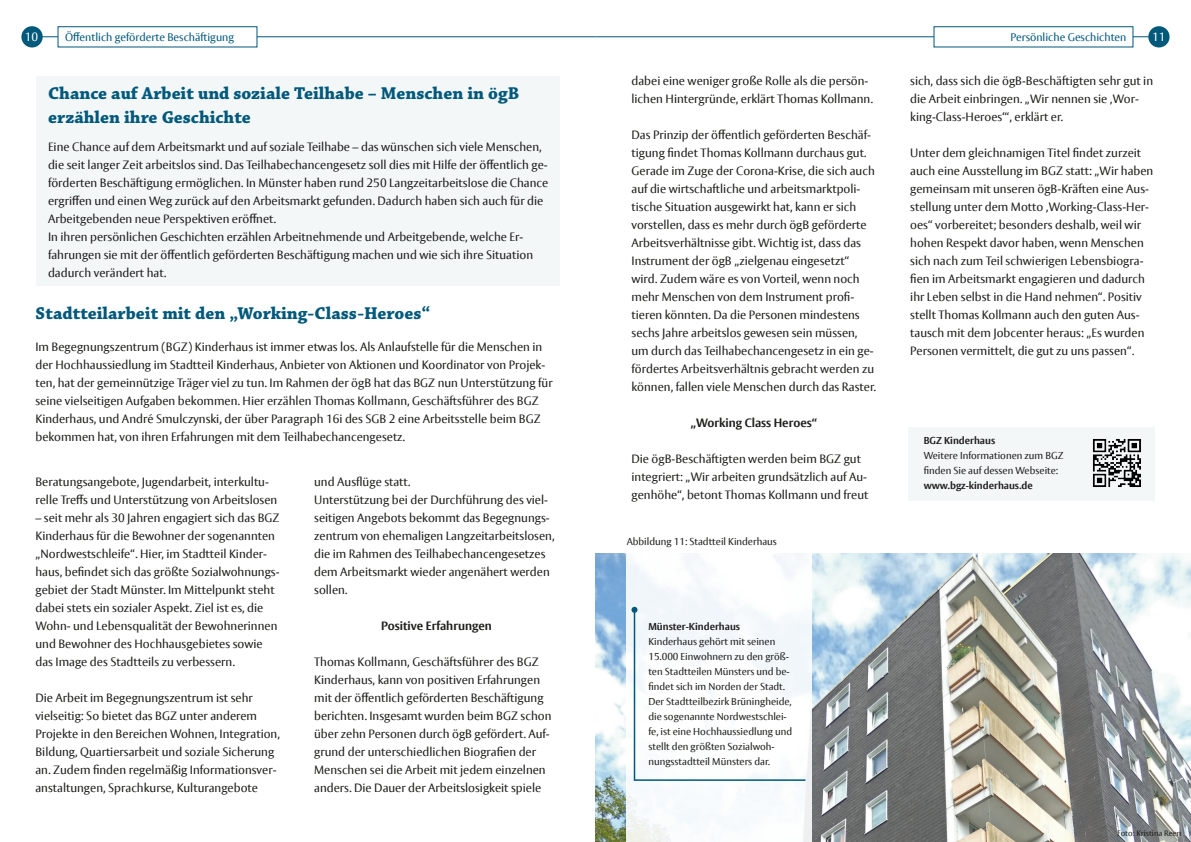
<style>
.page{position:relative;width:1191px;height:842px;background:#fff}
.page>*{position:absolute;margin:0;border:0;box-sizing:border-box;transform-origin:0 0}
.t1{font:700 18px/24px "Chaparral Pro";color:#00587b}
.t2{font:12px/18px "Vesta Pro";color:#1d1d1b}
.t3{font:700 12px "Vesta Pro";color:#1d1d1b}
.t4{font:12px "Vesta Pro";color:#fff}
.t5{font:11px "Vesta Pro";color:#00587b}
.t6{font:10px/15px "Vesta Pro";color:#1d1d1b}
.t7{font:8px "Vesta Pro";color:#1d1d1b}
.s1{font-weight:700}
</style>
<div class="page">
<hr style="left:37px;top:36px;width:558px;height:1px;background:#00587b">
<div style="left:21px;top:26px;width:22px;height:21px;background:#00587b;border-radius:50%"></div>
<div style="left:58px;top:26px;width:199px;height:21px;background:#fff;border:1px solid #00587b"></div>
<hr style="left:595px;top:36px;width:558px;height:1px;background:#00587b">
<div style="left:1148px;top:26px;width:21px;height:21px;background:#00587b;border-radius:50%"></div>
<div style="left:933px;top:26px;width:200px;height:21px;background:#fff;border:1px solid #00587b"></div>
<div style="left:36px;top:77px;width:523px;height:209px;background:#f3f7f8"></div>
<img style="left:595px;top:553px;width:596px;height:289px">
<div style="left:626px;top:550px;width:186px;height:292px;background:#fff"></div>
<hr style="left:634px;top:610px;width:1px;height:171px;background:#00587b">
<svg style="left:631px;top:607px;width:6px;height:6px"></svg>
<hr style="left:634px;top:779px;width:171px;height:2px;background:#00587b">
<div style="left:909px;top:427px;width:246px;height:74px;background:#f3f7f8"></div>
<img style="left:1092px;top:439px;width:49px;height:48px">
<p class="t4" style="left:25px;top:29px;width:15px">10</p>
<p class="t5" style="left:65px;top:31px;width:170px">Öffentlich geförderte Beschäftigung</p>
<p class="t5" style="left:1010px;top:31px;width:118px">Persönliche Geschichten</p>
<p class="t4" style="left:1152px;top:29px;width:15px">11</p>
<p class="t1" style="left:48px;top:81px;width:473px">Chance auf Arbeit und soziale Teilhabe – Menschen in ögB erzählen ihre Geschichte</p>
<p class="t2" style="left:48px;top:137px;width:502px">Eine Chance auf dem Arbeitsmarkt und auf soziale Teilhabe – das wünschen sich viele Menschen, die seit langer Zeit arbeitslos sind. Das Teilhabechancengesetz soll dies mit Hilfe der öffentlich ge&shy;förderten Beschäftigung ermöglichen. In Münster haben rund 250 Langzeitarbeitslose die Chance ergriffen und einen Weg zurück auf den Arbeitsmarkt gefunden. Dadurch haben sich auch für die Arbeitgebenden neue Perspektiven eröffnet.<br>In ihren persönlichen Geschichten erzählen Arbeitnehmende und Arbeitgebende, welche Er&shy;fahrungen sie mit der öffentlich geförderten Beschäftigung machen und wie sich ihre Situation dadurch verändert hat.</p>
<p class="t1" style="left:35px;top:302px;width:396px">Stadtteilarbeit mit den „Working-Class-Heroes“</p>
<p class="t2" style="left:35px;top:338px;width:519px">Im Begegnungszentrum (BGZ) Kinderhaus ist immer etwas los. Als Anlaufstelle für die Menschen in der Hochhaussiedlung im Stadtteil Kinderhaus, Anbieter von Aktionen und Koordinator von Projek&shy;ten, hat der gemeinnützige Träger viel zu tun. Im Rahmen der ögB hat das BGZ nun Unterstützung für seine vielseitigen Aufgaben bekommen. Hier erzählen Thomas Kollmann, Geschäftsführer des BGZ Kinderhaus, und André Smulczynski, der über Paragraph 16i des SGB 2 eine Arbeitsstelle beim BGZ bekommen hat, von ihren Erfahrungen mit dem Teilhabechancengesetz.</p>
<p class="t2" style="left:35px;top:472px;width:234px">Beratungsangebote, Jugendarbeit, interkultu-</p>
<p class="t2" style="left:35px;top:490px;width:243px">relle Treffs und Unterstützung von Arbeitslosen</p>
<p class="t2" style="left:35px;top:508px;width:245px">– seit mehr als 30 Jahren engagiert sich das BGZ Kinderhaus für die Bewohner der sogenannten „Nordwestschleife“. Hier, im Stadtteil Kinder&shy;haus, befindet sich das größte Sozialwohnungs&shy;gebiet der Stadt Münster. Im Mittelpunkt steht dabei stets ein sozialer Aspekt. Ziel ist es, die Wohn- und Lebensqualität der Bewohnerinnen und Bewohner des Hochhausgebietes sowie das Image des Stadtteils zu verbessern.</p>
<p class="t2" style="left:35px;top:688px;width:246px">Die Arbeit im Begegnungszentrum ist sehr vielseitig: So bietet das BGZ unter anderem Projekte in den Bereichen Wohnen, Integration, Bildung, Quartiersarbeit und soziale Sicherung an. Zudem finden regelmäßig Informationsver&shy;anstaltungen, Sprachkurse, Kulturangebote</p>
<p class="t2" style="left:314px;top:472px;width:98px">und Ausflüge statt.</p>
<p class="t2" style="left:314px;top:490px;width:242px">Unterstützung bei der Durchführung des viel&shy;seitigen Angebots bekommt das Begegnungs&shy;zentrum von ehemaligen Langzeitarbeitslosen, die im Rahmen des Teilhabechancengesetzes dem Arbeitsmarkt wieder angenähert werden sollen.</p>
<p class="t3" style="left:381px;top:618px;width:112px">Positive Erfahrungen</p>
<p class="t2" style="left:314px;top:652px;width:227px">Thomas Kollmann, Geschäftsführer des BGZ<br>Kinderhaus, kann von positiven Erfahrungen</p>
<p class="t2" style="left:314px;top:688px;width:231px">mit der öffentlich geförderten Beschäftigung</p>
<p class="t2" style="left:314px;top:706px;width:239px">berichten. Insgesamt wurden beim BGZ schon über zehn Personen durch ögB gefördert. Auf-</p>
<p class="t2" style="left:314px;top:742px;width:223px">grund der unterschiedlichen Biografien der</p>
<p class="t2" style="left:314px;top:760px;width:233px">Menschen sei die Arbeit mit jedem einzelnen anders. Die Dauer der Arbeitslosigkeit spiele</p>
<p class="t2" style="left:631px;top:72px;width:243px">dabei eine weniger große Rolle als die persön&shy;lichen Hintergründe, erklärt Thomas Kollmann.</p>
<p class="t2" style="left:631px;top:126px;width:240px">Das Prinzip der öffentlich geförderten Beschäf&shy;tigung findet Thomas Kollmann durchaus gut.</p>
<p class="t2" style="left:631px;top:162px;width:246px">Gerade im Zuge der Corona-Krise, die sich auch auf die wirtschaftliche und arbeitsmarktpoli&shy;tische Situation ausgewirkt hat, kann er sich vorstellen, dass es mehr durch ögB geförderte Arbeitsverhältnisse gibt. Wichtig ist, dass das Instrument der ögB „zielgenau eingesetzt“ wird. Zudem wäre es von Vorteil, wenn noch mehr Menschen von dem Instrument profi&shy;tieren könnten. Da die Personen mindestens sechs Jahre arbeitslos gewesen sein müssen, um durch das Teilhabechancengesetz in ein ge&shy;fördertes Arbeitsverhältnis gebracht werden zu können, fallen viele Menschen durch das Raster.</p>
<p class="t3" style="left:690px;top:416px;width:128px">„Working Class Heroes“</p>
<p class="t2" style="left:631px;top:450px;width:238px">Die ögB-Beschäftigten werden beim BGZ gut integriert: „Wir arbeiten grundsätzlich auf Au&shy;genhöhe“, betont Thomas Kollmann und freut</p>
<p class="t6" style="left:626px;top:534px;width:152px">Abbildung 11: Stadtteil Kinderhaus</p>
<p class="t6" style="left:648px;top:619px;width:145px"><span class="s1">Münster-Kinderhaus<br></span>Kinderhaus gehört mit seinen<br>15.000 Einwohnern zu den größ&shy;ten Stadtteilen Münsters und be&shy;findet sich im Norden der Stadt.<br>Der Stadtteilbezirk Brüningheide, die sogenannte Nordwestschlei&shy;fe, ist eine Hochhaussiedlung und stellt den größten Sozialwoh&shy;nungsstadtteil Münsters dar.</p>
<p class="t2" style="left:910px;top:72px;width:244px">sich, dass sich die ögB-Beschäftigten sehr gut in die Arbeit einbringen. „Wir nennen sie ‚Wor&shy;king-Class-Heroes‘“, erklärt er.</p>
<p class="t2" style="left:910px;top:144px;width:232px">Unter dem gleichnamigen Titel findet zurzeit</p>
<p class="t2" style="left:910px;top:162px;width:245px">auch eine Ausstellung im BGZ statt: „Wir haben gemeinsam mit unseren ögB-Kräften eine Aus&shy;stellung unter dem Motto ‚Working-Class-Her&shy;oes“ vorbereitet; besonders deshalb, weil wir hohen Respekt davor haben, wenn Menschen sich nach zum Teil schwierigen Lebensbiogra-</p>
<p class="t2" style="left:910px;top:270px;width:236px">fien im Arbeitsmarkt engagieren und dadurch</p>
<p class="t2" style="left:910px;top:288px;width:236px">ihr Leben selbst in die Hand nehmen“. Positiv stellt Thomas Kollmann auch den guten Aus&shy;tausch mit dem Jobcenter heraus: „Es wurden Personen vermittelt, die gut zu uns passen“.</p>
<p class="t6" style="left:923px;top:433px;width:141px"><span class="s1">BGZ Kinderhaus<br></span>Weitere Informationen zum BGZ finden Sie auf dessen Webseite: <span class="s1">www.bgz-kinderhaus.de</span></p>
<p class="t7" style="left:1117px;top:828px;width:66px">Foto: Kristina Reen</p>
</div>
